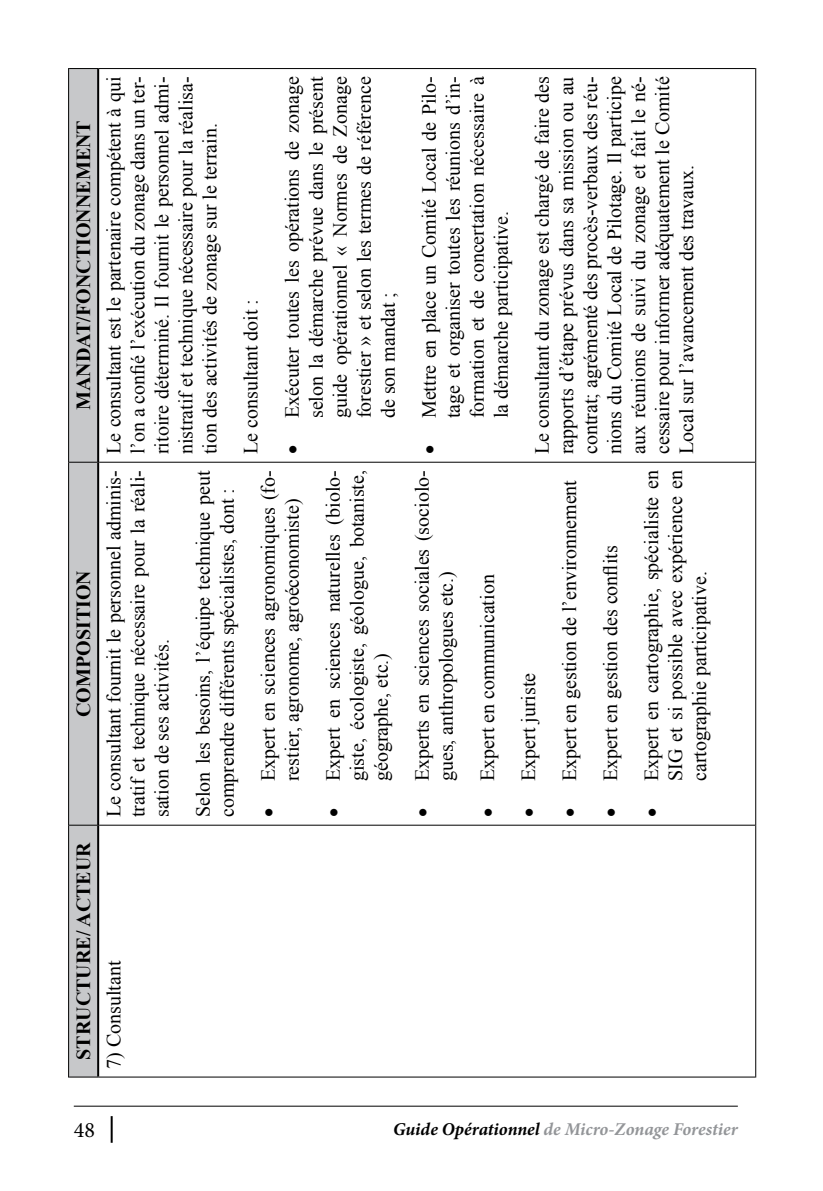
<style>
.page{position:relative;width:823px;height:1191px;background:#fff}
.page>*{position:absolute;margin:0;border:0;box-sizing:border-box;transform-origin:0 0}
.t1{font:22px "Minion Pro";color:#000}
.t2{font:20px/24px "Times New Roman";color:#000;text-align:justify}
.t3{font:700 20px "Times New Roman";color:#000}
.t4{font:italic 700 18px "Minion Pro";letter-spacing:-.005em;color:#939598}
.s1{color:#000}
</style>
<div class="page">
<hr style="left:111px;top:1116px;width:2px;height:26px;background:#000">
<hr style="left:74px;top:1105px;width:663px;height:1px;background:#000">
<hr style="left:68px;top:825px;width:1px;height:252px;background:#000">
<hr style="left:68px;top:462px;width:1px;height:363px;background:#000">
<hr style="left:68px;top:68px;width:1px;height:394px;background:#000">
<div style="left:69px;top:68px;width:29px;height:1009px;background:#c7c8ca"></div>
<hr style="left:98px;top:1076px;width:656px;height:1px;background:#000">
<hr style="left:99px;top:824px;width:655px;height:1px;background:#000">
<hr style="left:99px;top:462px;width:655px;height:1px;background:#000">
<hr style="left:98px;top:68px;width:656px;height:1px;background:#000">
<hr style="left:754px;top:825px;width:1px;height:252px;background:#000">
<hr style="left:754px;top:462px;width:1px;height:363px;background:#000">
<hr style="left:754px;top:68px;width:1px;height:394px;background:#000">
<hr style="left:97px;top:825px;width:2px;height:251px;background:#000">
<hr style="left:97px;top:462px;width:2px;height:363px;background:#000">
<hr style="left:97px;top:69px;width:2px;height:393px;background:#000">
<p class="t3" style="left:70px;top:410px;width:291px;rotate:-90deg">MANDAT/FONCTIONNEMENT</p>
<p class="t3" style="left:70px;top:717px;width:148px;rotate:-90deg">COMPOSITION</p>
<p class="t3" style="left:70px;top:1059px;width:219px;rotate:-90deg">STRUCTURE/ ACTEUR</p>
<p class="t2" style="left:101px;top:454px;width:379px;rotate:-90deg">Le consultant est le partenaire compétent à qui l’on a confié l’exécution du zonage dans un ter&shy;ritoire déterminé. Il fournit le personnel admi&shy;nistratif et technique nécessaire pour la réalisa&shy;tion des activités de zonage sur le terrain.</p>
<p class="t2" style="left:238px;top:454px;width:157px;rotate:-90deg">Le consultant doit :</p>
<p class="t2" style="left:279px;top:418px;width:343px;text-indent:-36px;rotate:-90deg">• Exécuter toutes les opérations de zonage selon la démarche prévue dans le présent guide opérationnel « Normes de Zonage forestier » et selon les termes de référence de son mandat ;</p>
<p class="t2" style="left:416px;top:418px;width:343px;text-indent:-36px;rotate:-90deg">• Mettre en place un Comité Local de Pilo&shy;tage et organiser toutes les réunions d’in&shy;formation et de concertation nécessaire à la démarche participative.</p>
<p class="t2" style="left:529px;top:454px;width:379px;rotate:-90deg">Le consultant du zonage est chargé de faire des rapports d’étape prévus dans sa mission ou au contrat; agrémenté des procès-verbaux des réu&shy;nions du Comité Local de Pilotage. Il participe aux réunions de suivi du zonage et fait le né&shy;cessaire pour informer adéquatement le Comité Local sur l’avancement des travaux.</p>
<p class="t2" style="left:101px;top:817px;width:348px;rotate:-90deg">Le consultant fournit le personnel adminis&shy;tratif et technique nécessaire pour la réali&shy;sation de ses activités.</p>
<p class="t2" style="left:190px;top:817px;width:348px;rotate:-90deg">Selon les besoins, l’équipe technique peut comprendre différents spécialistes, dont :</p>
<p class="t2" style="left:255px;top:817px;width:348px;text-align:center;rotate:-90deg">• Expert en sciences agronomiques (fo&shy;restier, agronome, agroéconomiste)</p>
<p class="t2" style="left:320px;top:781px;width:312px;text-indent:-36px;rotate:-90deg">• Expert en sciences naturelles (biolo&shy;giste, écologiste, géologue, botaniste, géographe, etc.)</p>
<p class="t2" style="left:409px;top:781px;width:312px;text-indent:-36px;rotate:-90deg">• Experts en sciences sociales (sociolo&shy;gues, anthropologues etc.)</p>
<p class="t2" style="left:474px;top:817px;width:244px;rotate:-90deg">• Expert en communication</p>
<p class="t2" style="left:515px;top:817px;width:146px;rotate:-90deg">• Expert juriste</p>
<p class="t2" style="left:556px;top:817px;width:339px;rotate:-90deg">• Expert en gestion de l’environnement</p>
<p class="t2" style="left:597px;top:817px;width:273px;rotate:-90deg">• Expert en gestion des conflits</p>
<p class="t2" style="left:638px;top:781px;width:312px;text-indent:-36px;rotate:-90deg">• Expert en cartographie, spécialiste en SIG et si possible avec expérience en cartographie participative.</p>
<p class="t2" style="left:101px;top:1069px;width:110px;rotate:-90deg">7) Consultant</p>
<p class="t1" style="left:74px;top:1115px;width:23px">48</p>
<p class="t4" style="left:393px;top:1116px;width:346px"><span class="s1">Guide Opérationnel</span> de Micro-Zonage Forestier</p>
</div>
